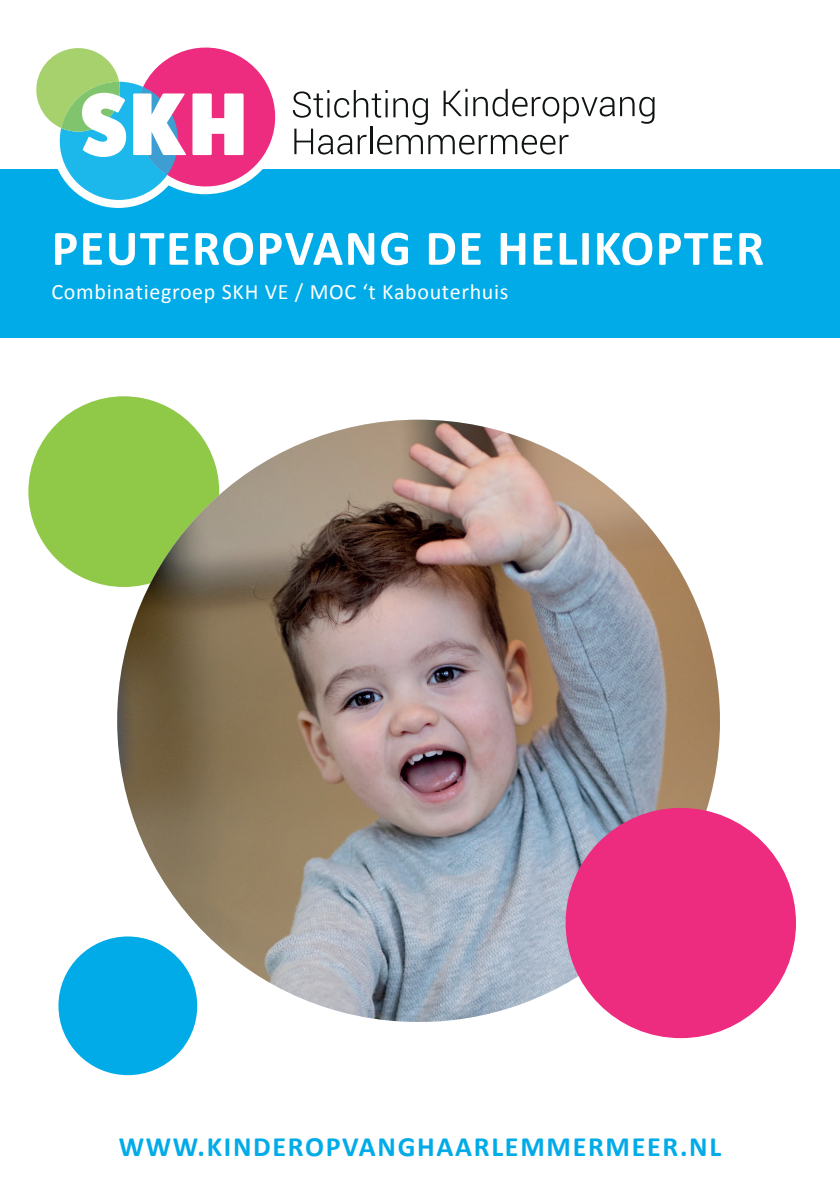
<style>
.page{position:relative;width:840px;height:1191px;background:#fff}
.page>*{position:absolute;margin:0;border:0;box-sizing:border-box;transform-origin:0 0}
.t1{font:700 50px "Calibri";letter-spacing:.03em;color:#fff}
.t2{font:700 28px "Calibri";letter-spacing:.06em;color:#00abe7}
.t3{font:22px "Calibri";letter-spacing:.03em;color:#fff}
</style>
<div class="page">
<div style="left:0;top:169px;width:839px;height:168px;background:#00abe7"></div>
<div style="left:28px;top:396px;width:191px;height:191px;background:#90c848;border-radius:50%"></div>
<div style="left:58px;top:936px;width:139px;height:139px;background:#00abe7;border-radius:50%"></div>
<img style="left:117px;top:420px;width:602px;height:602px;border-radius:301px">
<div style="left:565px;top:808px;width:230px;height:230px;background:#ee2c7f;border-radius:50%"></div>
<svg style="left:293px;top:90px;width:94px;height:28px"></svg>
<svg style="left:393px;top:98px;width:34px;height:27px"></svg>
<svg style="left:443px;top:89px;width:24px;height:27px"></svg>
<svg style="left:473px;top:89px;width:181px;height:35px"></svg>
<svg style="left:294px;top:129px;width:72px;height:25px"></svg>
<hr style="left:370px;top:127px;width:2px;height:27px;background:#0f1313">
<svg style="left:377px;top:135px;width:45px;height:19px"></svg>
<svg style="left:428px;top:135px;width:140px;height:19px"></svg>
<svg style="left:36px;top:48px;width:240px;height:152px"></svg>
<h1 class="t1" style="left:52px;top:213px;width:713px">PEUTEROPVANG DE HELIKOPTER</h1>
<p class="t3" style="left:52px;top:278px;width:458px">Combinatiegroep SKH VE / MOC ‘t Kabouterhuis</p>
<p class="t2" style="left:119px;top:1126px;width:603px">WWW.KINDEROPVANGHAARLEMMERMEER.NL</p>
</div>
